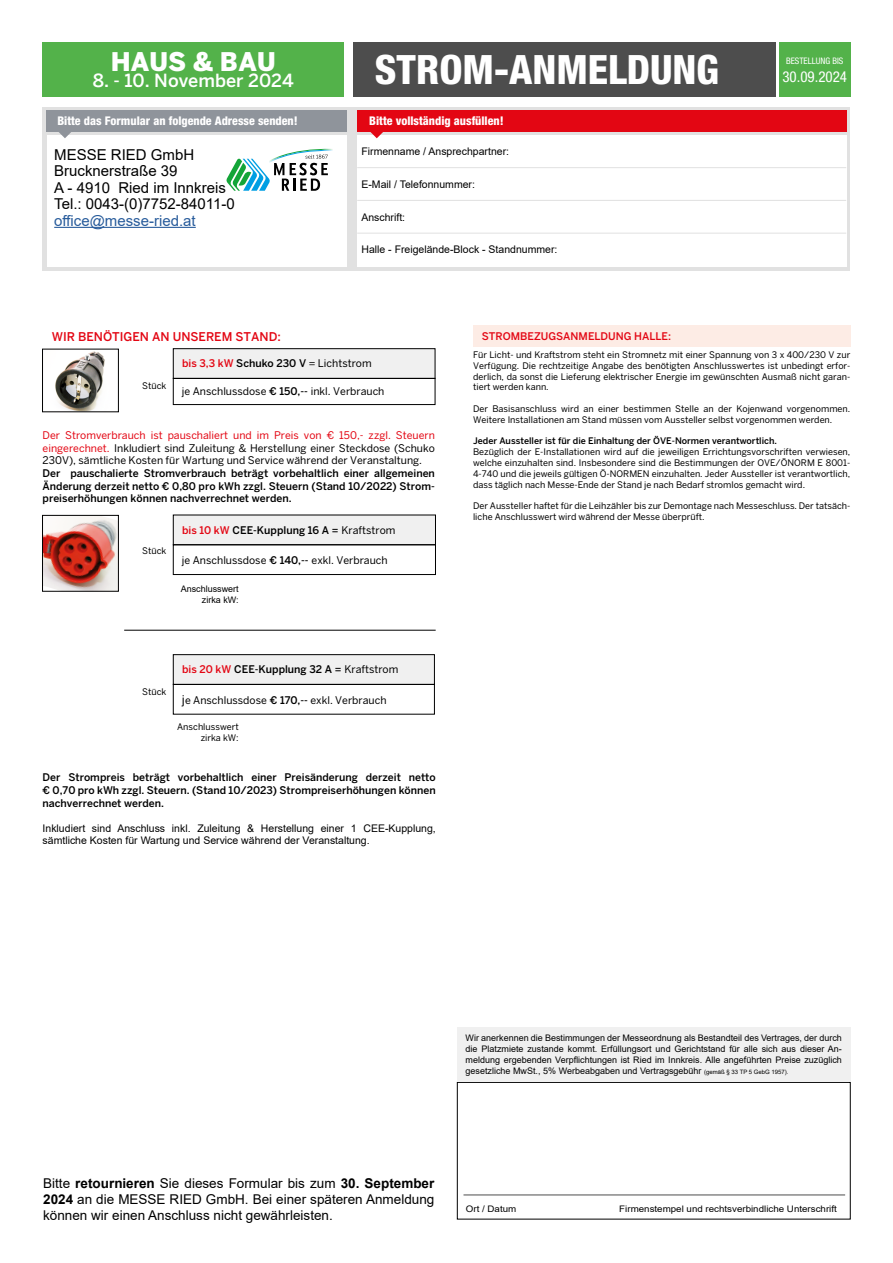
<style>
.page{position:relative;width:893px;height:1263px;background:#fff}
.page>*{position:absolute;margin:0;border:0;box-sizing:border-box;transform-origin:0 0}
.t1{font:800 condensed 40.5px "Helvetica Neue LT Std";color:#fff}
.t2{font:900 25.5px "Benton Sans";color:#fff}
.t3{font:500 18px "Benton Sans";color:#fff}
.t4{font:15px/16.5px "Arial";color:#000}
.t5{font:15px "Arial";color:#275b9b}
.t6{font:condensed 15px "Helvetica Neue LT Std";color:#fff}
.t7{font:13.5px/16.2px "Arial";color:#000;text-align:justify}
.t8{font:800 condensed 12px "Helvetica Neue LT Std";color:#fff}
.t9{font:500 12px "Benton Sans";color:#e30613}
.t10{font:500 10.5px/12.6px "Benton Sans";color:#000;text-align:justify}
.t11{font:10.5px/12.6px "Benton Sans";color:#000;text-align:justify}
.t12{font:10.5px/12.6px "Arial";color:#000}
.t13{font:500 10.5px "Benton Sans";color:#e30613}
.t14{font:9px/10.8px "Benton Sans";color:#000;text-align:justify}
.t15{font:9px/10.8px "Arial";color:#000;text-align:right}
.t16{font:500 9px "Benton Sans";color:#000}
.t17{font:9px "Arial";color:#000;scale:1.08 1}
.t18{font:condensed 9px "Helvetica Neue LT Std";color:#fff}
.s1{font-weight:500;color:#e30613}
.s2{font-weight:500}
.s3{color:#e30613}
.s4{font-weight:400}
.s5{font-size:12.15px}
.s6{font-size:6px}
.s7{font-weight:700}
</style>
<div class="page">
<div style="left:43px;top:107px;width:807px;height:163px;background:#e1e1e1"></div>
<div style="left:47px;top:135px;width:300px;height:132px;background:#fff"></div>
<hr style="left:54px;top:227px;width:142px;height:1px;background:#275b9b">
<div style="left:47px;top:111px;width:300px;height:21px;background:#8f949b"></div>
<svg style="left:59px;top:132px;width:12px;height:6px"></svg>
<svg style="left:226px;top:149px;width:107px;height:42px"></svg>
<div style="left:357px;top:135px;width:489px;height:132px;background:#fff"></div>
<hr style="left:357px;top:167px;width:489px;height:1px;background:#e1e1e1">
<hr style="left:357px;top:200px;width:489px;height:1px;background:#e1e1e1">
<hr style="left:357px;top:233px;width:489px;height:1px;background:#e1e1e1">
<div style="left:357px;top:111px;width:489px;height:21px;background:#e30613"></div>
<svg style="left:370px;top:132px;width:13px;height:6px"></svg>
<div style="left:779px;top:43px;width:71px;height:54px;background:#53b24a"></div>
<div style="left:43px;top:43px;width:301px;height:54px;background:#53b24a"></div>
<div style="left:354px;top:43px;width:422px;height:54px;background:#4d4d4d"></div>
<div style="left:173px;top:349px;width:262px;height:29px;background:#f0f0f0"></div>
<div style="left:173px;top:348px;width:262px;height:31px;border:1px solid #000"></div>
<div style="left:173px;top:378px;width:262px;height:27px;border:1px solid #000"></div>
<div style="left:173px;top:515px;width:262px;height:30px;background:#f0f0f0"></div>
<div style="left:173px;top:515px;width:263px;height:30px;border:1px solid #000"></div>
<div style="left:173px;top:545px;width:263px;height:30px;border:1px solid #000"></div>
<div style="left:173px;top:655px;width:261px;height:29px;background:#f0f0f0"></div>
<div style="left:173px;top:654px;width:262px;height:31px;border:1px solid #000"></div>
<div style="left:173px;top:684px;width:262px;height:30px;border:1px solid #000"></div>
<img style="left:55px;top:351px;width:50px;height:59px">
<div style="left:42px;top:349px;width:77px;height:63px;border:1px solid #000"></div>
<img style="left:44px;top:517px;width:73px;height:72px">
<div style="left:42px;top:515px;width:77px;height:76px;border:1px solid #000"></div>
<hr style="left:124px;top:630px;width:312px;height:1px;background:#000">
<div style="left:473px;top:326px;width:377px;height:21px;background:#fdece5"></div>
<div style="left:457px;top:1082px;width:393px;height:137px;border:1px solid #000"></div>
<div style="left:457px;top:1027px;width:393px;height:54px;background:#f0f0f0"></div>
<hr style="left:463px;top:1195px;width:382px;height:1px;background:#4d4d4d">
<h2 class="t2" style="left:111px;top:46px;width:166px">HAUS &amp; BAU</h2>
<h3 class="t3" style="left:93px;top:70px;width:202px">8. - 10. November 2024</h3>
<h1 class="t1" style="left:375px;top:45px;width:346px">STROM-ANMELDUNG</h1>
<p class="t18" style="left:786px;top:56px;width:59px">BESTELLUNG BIS</p>
<h3 class="t6" style="left:782px;top:68px;width:66px">30.09.2024</h3>
<h3 class="t8" style="left:57px;top:114px;width:242px">Bitte das Formular an folgende Adresse senden!</h3>
<h3 class="t8" style="left:369px;top:114px;width:136px">Bitte vollständig ausfüllen!</h3>
<h3 class="t4" style="left:54px;top:146px;width:182px">MESSE RIED GmbH<br>Brucknerstraße 39<br>A - 4910 Ried im Innkreis<br>Tel.: 0043-(0)7752-84011-0</h3>
<h3 class="t5" style="left:54px;top:210px;width:143px">office@messe-ried.at</h3>
<p class="t12" style="left:361px;top:145px;width:149px">Firmenname / Ansprechpartner:</p>
<p class="t12" style="left:361px;top:178px;width:115px">E-Mail / Telefonnummer:</p>
<p class="t12" style="left:361px;top:211px;width:45px">Anschrift:</p>
<p class="t12" style="left:361px;top:243px;width:198px">Halle - Freigelände-Block - Standnummer:</p>
<h3 class="t9" style="left:52px;top:329px;width:231px">WIR BENÖTIGEN AN UNSEREM STAND:</h3>
<p class="t13" style="left:482px;top:330px;width:191px">STROMBEZUGSANMELDUNG HALLE:</p>
<p class="t14" style="left:142px;top:380px;width:26px">Stück</p>
<p class="t11" style="left:182px;top:357px;width:191px"><span class="s1">bis 3,3 kW</span> <span class="s2">Schuko 230 V</span> = Lichtstrom</p>
<p class="t11" style="left:182px;top:385px;width:204px">je Anschlussdose <span class="s2">€ 150,--</span> inkl. Verbrauch</p>
<p class="t11" style="left:43px;top:429px;width:394px"><span class="s3">Der Stromverbrauch ist pauschaliert und im Preis von € 150,- zzgl. Steuern eingerechnet.</span> Inkludiert sind Zuleitung &amp; Herstellung einer Steckdose (Schuko 230V), sämtliche Kosten für Wartung und Service während der Veranstaltung.</p>
<p class="t10" style="left:43px;top:467px;width:394px">Der pauschalierte Stromverbrauch beträgt vorbehaltlich einer allgemeinen Änderung derzeit netto € 0,80 pro kWh zzgl. Steuern (Stand 10/2022) Strom&shy;preiserhöhungen können nachverrechnet werden.</p>
<p class="t14" style="left:142px;top:545px;width:26px">Stück</p>
<p class="t10" style="left:182px;top:523px;width:215px"><span class="s3">bis 10 kW</span> CEE-Kupplung 16 A = <span class="s4">Kraftstrom</span></p>
<p class="t11" style="left:182px;top:553px;width:207px">je Anschlussdose <span class="s2">€ 140,--</span> exkl. Verbrauch</p>
<p class="t15" style="left:181px;top:583px;width:60px">Anschlusswert zirka kW:</p>
<p class="t14" style="left:142px;top:686px;width:26px">Stück</p>
<p class="t10" style="left:182px;top:663px;width:218px"><span class="s3">bis 20 kW</span> CEE-Kupplung 32 A = <span class="s4">Kraftstrom</span></p>
<p class="t11" style="left:182px;top:693px;width:206px"><span class="s5">j</span>e Anschlussdose <span class="s2">€ 170,--</span> exkl. Verbrauch</p>
<p class="t14" style="left:177px;top:721px;width:63px;text-align:right">Anschlusswert zirka kW:</p>
<p class="t10" style="left:43px;top:771px;width:395px">Der Strompreis beträgt vorbehaltlich einer Preisänderung derzeit netto € 0,70 pro kWh zzgl. Steuern. (Stand 10/2023) Strompreiserhöhungen können nachverrechnet werden.</p>
<p class="t12" style="left:43px;top:822px;width:395px">Inkludiert sind Anschluss inkl. Zuleitung &amp; Herstellung einer 1 CEE-Kupplung, sämtliche Kosten für Wartung und Service während der Veranstaltung.</p>
<p class="t14" style="left:473px;top:349px;width:379px">Für Licht- und Kraftstrom steht ein Stromnetz mit einer Spannung von 3 x 400/230 V zur Verfügung. Die rechtzeitige Angabe des benötigten Anschlusswertes ist unbedingt erfor&shy;derlich, da sonst die Lieferung elektrischer Energie im gewünschten Ausmaß nicht garan&shy;tiert werden kann.</p>
<p class="t14" style="left:473px;top:403px;width:379px">Der Basisanschluss wird an einer bestimmen Stelle an der Kojenwand vorgenommen.<br>Weitere Installationen am Stand müssen vom Aussteller selbst vorgenommen werden.</p>
<p class="t16" style="left:473px;top:436px;width:305px">Jeder Aussteller ist für die Einhaltung der ÖVE-Normen verantwortlich.</p>
<p class="t14" style="left:473px;top:446px;width:379px">Bezüglich der E-Installationen wird auf die jeweiligen Errichtungsvorschriften verwiesen, welche einzuhalten sind. Insbesondere sind die Bestimmungen der OVE/ÖNORM E 8001- 4-740 und die jeweils gültigen Ö-NORMEN einzuhalten. Jeder Aussteller ist verantwortlich, dass täglich nach Messe-Ende der Stand je nach Bedarf stromlos gemacht wird.</p>
<p class="t14" style="left:473px;top:500px;width:379px">Der Aussteller haftet für die Leihzähler bis zur Demontage nach Messeschluss. Der tatsäch&shy;liche Anschlusswert wird während der Messe überprüft.</p>
<p class="t15" style="left:466px;top:1032px;width:378px;text-align:justify">Wir anerkennen die Bestimmungen der Messeordnung als Bestandteil des Vertrages, der durch die Platzmiete zustande kommt. Erfüllungsort und Gerichtstand für alle sich aus dieser An&shy;meldung ergebenden Verpflichtungen ist Ried im Innkreis. Alle angeführten Preise zuzüglich gesetzliche MwSt., 5% Werbeabgaben und Vertragsgebühr <span class="s6">(gemäß § 33 TP 5 GebG 1957).</span></p>
<h3 class="t7" style="left:43px;top:1175px;width:393px">Bitte <span class="s7">retournieren</span> Sie dieses Formular bis zum <span class="s7">30. September 2024</span> an die MESSE RIED GmbH. Bei einer späteren Anmeldung können wir einen Anschluss nicht gewährleisten.</h3>
<p class="t17" style="left:466px;top:1202px;width:48px">Ort / Datum</p>
<p class="t17" style="left:619px;top:1202px;width:203px">Firmenstempel und rechtsverbindliche Unterschrift</p>
</div>
